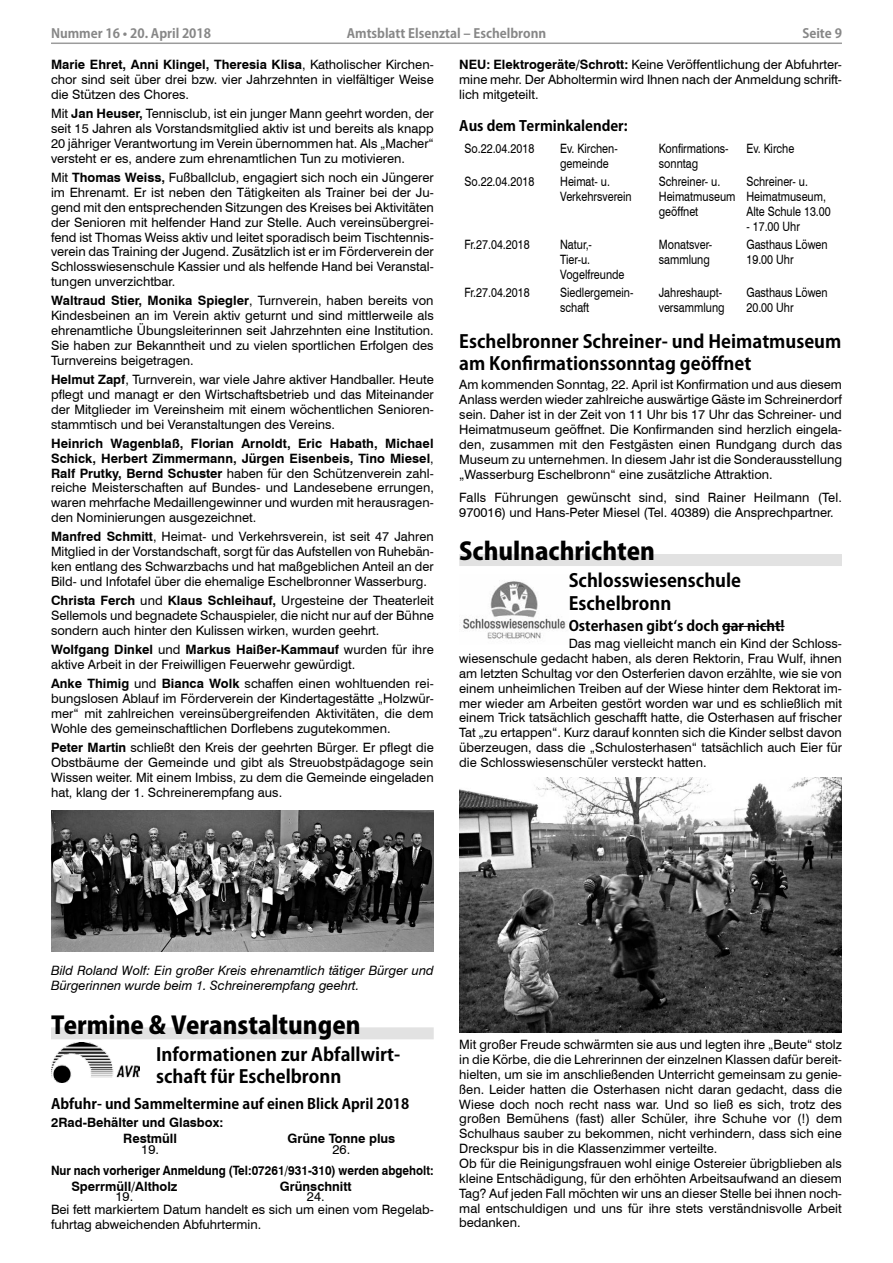
<style>
.page{position:relative;width:893px;height:1263px;background:#fff}
.page>*{position:absolute;margin:0;border:0;box-sizing:border-box;transform-origin:0 0}
.t1{font:800 24px "Koz Go Pro";color:#000}
.t2{font:700 18px/22.5px "Koz Go Pro";color:#000}
.t3{font:700 14.25px "Koz Go Pro";color:#000}
.t4{font:12.9px/14.9px "Swiss 721 BT";color:#000;text-align:justify}
.t5{font:12.9px/14.9px "Swiss 721 BT";color:#000;scale:.84 1}
.t6{font:italic 12.9px/14.9px "Swiss 721 BT";color:#000}
.t7{font:700 12.9px/15.9px "Swiss 721 BT";color:#000;scale:.9 1}
.t8{font:700 12.9px/15.9px "Swiss 721 BT";color:#000}
.t9{font:700 12.75px "Koz Go Pro";color:#878787}
.s1{font-weight:700}
</style>
<div class="page">
<hr style="left:51px;top:43px;width:791px;height:1px;background:#9c9c9c">
<div style="left:51px;top:1027px;width:383px;height:12px;background:#e2e2e2"></div>
<div style="left:459px;top:554px;width:383px;height:12px;background:#e2e2e2"></div>
<hr style="left:722px;top:626px;width:63px;height:1px;background:#000">
<img style="left:51px;top:811px;width:383px;height:140px">
<img style="left:51px;top:1042px;width:89px;height:40px">
<img style="left:463px;top:581px;width:104px;height:58px">
<img style="left:459px;top:778px;width:383px;height:254px">
<p class="t9" style="left:51px;top:25px;width:162px">Nummer 16 • 20. April 2018</p>
<p class="t9" style="left:347px;top:25px;width:201px">Amtsblatt Elsenztal – Eschelbronn</p>
<p class="t9" style="left:802px;top:25px;width:41px">Seite 9</p>
<p class="t4" style="left:51px;top:57px;width:384px"><span class="s1">Marie Ehret, Anni Klingel, Theresia Klisa</span>, Katholischer Kirchen&shy;chor sind seit über drei bzw. vier Jahrzehnten in vielfältiger Weise die Stützen des Chores.</p>
<p class="t4" style="left:51px;top:106px;width:384px">Mit <span class="s1">Jan Heuser,</span> Tennisclub, ist ein junger Mann geehrt worden, der seit 15 Jahren als Vorstandsmitglied aktiv ist und bereits als knapp 20 jähriger Verantwortung im Verein übernommen hat. Als „Macher“ versteht er es, andere zum ehrenamtlichen Tun zu motivieren.</p>
<p class="t4" style="left:51px;top:170px;width:384px">Mit <span class="s1">Thomas Weiss,</span> Fußballclub, engagiert sich noch ein Jüngerer im Ehrenamt. Er ist neben den Tätigkeiten als Trainer bei der Ju&shy;gend mit den entsprechenden Sitzungen des Kreises bei Aktivitäten der Senioren mit helfender Hand zur Stelle. Auch vereinsübergrei&shy;fend ist Thomas Weiss aktiv und leitet sporadisch beim Tischtennis&shy;verein das Training der Jugend. Zusätzlich ist er im Förderverein der Schlosswiesenschule Kassier und als helfende Hand bei Veranstal&shy;tungen unverzichtbar.</p>
<p class="t4" style="left:51px;top:293px;width:384px"><span class="s1">Waltraud Stier, Monika Spiegler</span>, Turnverein, haben bereits von Kindesbeinen an im Verein aktiv geturnt und sind mittlerweile als ehrenamtliche Übungsleiterinnen seit Jahrzehnten eine Institution.<br>Sie haben zur Bekanntheit und zu vielen sportlichen Erfolgen des Turnvereins beigetragen.</p>
<p class="t4" style="left:51px;top:371px;width:384px"><span class="s1">Helmut Zapf</span>, Turnverein, war viele Jahre aktiver Handballer. Heute pflegt und managt er den Wirtschaftsbetrieb und das Miteinander der Mitglieder im Vereinsheim mit einem wöchentlichen Senioren&shy;stammtisch und bei Veranstaltungen des Vereins.</p>
<p class="t4" style="left:51px;top:435px;width:384px"><span class="s1">Heinrich Wagenblaß, Florian Arnoldt, Eric Habath, Michael Schick, Herbert Zimmermann, Jürgen Eisenbeis, Tino Miesel</span>, <span class="s1">Ralf Prutky, Bernd Schuster</span> haben für den Schützenverein zahl&shy;reiche Meisterschaften auf Bundes- und Landesebene errungen, waren mehrfache Medaillengewinner und wurden mit herausragen&shy;den Nominierungen ausgezeichnet.</p>
<p class="t4" style="left:51px;top:529px;width:384px"><span class="s1">Manfred Schmitt</span>, Heimat- und Verkehrsverein, ist seit 47 Jahren Mitglied in der Vorstandschaft, sorgt für das Aufstellen von Ruhebän&shy;ken entlang des Schwarzbachs und hat maßgeblichen Anteil an der Bild- und Infotafel über die ehemalige Eschelbronner Wasserburg.</p>
<p class="t4" style="left:51px;top:593px;width:384px"><span class="s1">Christa Ferch</span> und <span class="s1">Klaus Schleihauf,</span> Urgesteine der Theaterleit Sellemols und begnadete Schauspieler, die nicht nur auf der Bühne sondern auch hinter den Kulissen wirken, wurden geehrt.</p>
<p class="t4" style="left:51px;top:641px;width:384px"><span class="s1">Wolfgang Dinkel</span> und <span class="s1">Markus Haißer-Kammauf</span> wurden für ihre aktive Arbeit in der Freiwilligen Feuerwehr gewürdigt.</p>
<p class="t4" style="left:51px;top:675px;width:384px"><span class="s1">Anke Thimig</span> und <span class="s1">Bianca Wolk</span> schaffen einen wohltuenden rei&shy;bungslosen Ablauf im Förderverein der Kindertagestätte „Holzwür&shy;mer“ mit zahlreichen vereinsübergreifenden Aktivitäten, die dem Wohle des gemeinschaftlichen Dorflebens zugutekommen.</p>
<p class="t4" style="left:51px;top:739px;width:384px"><span class="s1">Peter Martin</span> schließt den Kreis der geehrten Bürger. Er pflegt die Obstbäume der Gemeinde und gibt als Streuobstpädagoge sein Wissen weiter. Mit einem Imbiss, zu dem die Gemeinde eingeladen hat, klang der 1. Schreinerempfang aus.</p>
<p class="t4" style="left:459px;top:57px;width:384px"><span class="s1">NEU: Elektrogeräte/Schrott:</span> Keine Veröffentlichung der Abfuhrter&shy;mine mehr. Der Abholtermin wird Ihnen nach der Anmeldung schrift&shy;lich mitgeteilt.</p>
<p class="t3" style="left:459px;top:117px;width:170px">Aus dem Terminkalender:</p>
<p class="t5" style="left:464px;top:141px;width:85px">So.22.04.2018</p>
<p class="t5" style="left:560px;top:141px;width:70px">Ev. Kirchen&shy;gemeinde</p>
<p class="t5" style="left:659px;top:141px;width:85px">Konfirmations&shy;sonntag</p>
<p class="t5" style="left:746px;top:141px;width:59px">Ev. Kirche</p>
<p class="t5" style="left:464px;top:174px;width:85px">So.22.04.2018</p>
<p class="t5" style="left:560px;top:174px;width:87px">Heimat- u.<br>Verkehrsverein</p>
<p class="t5" style="left:659px;top:174px;width:93px">Schreiner- u.<br>Heimatmuseum geöffnet</p>
<p class="t5" style="left:746px;top:174px;width:102px">Schreiner- u.<br>Heimatmuseum,<br>Alte Schule 13.00</p>
<p class="t5" style="left:746px;top:218px;width:65px">- 17.00 Uhr</p>
<p class="t5" style="left:464px;top:237px;width:79px">Fr.27.04.2018</p>
<p class="t5" style="left:560px;top:237px;width:78px">Natur,-<br>Tier-u.<br>Vogelfreunde</p>
<p class="t5" style="left:659px;top:237px;width:65px">Monatsver&shy;sammlung</p>
<p class="t5" style="left:746px;top:237px;width:98px">Gasthaus Löwen<br>19.00 Uhr</p>
<p class="t5" style="left:464px;top:285px;width:79px">Fr.27.04.2018</p>
<p class="t5" style="left:560px;top:285px;width:89px">Siedlergemein&shy;schaft</p>
<p class="t5" style="left:659px;top:285px;width:80px">Jahreshaupt&shy;versammlung</p>
<p class="t5" style="left:746px;top:285px;width:98px">Gasthaus Löwen<br>20.00 Uhr</p>
<h2 class="t2" style="left:459px;top:331px;width:384px">Eschelbronner Schreiner- und Heimatmuseum am Konfirmationssonntag geöffnet</h2>
<p class="t4" style="left:459px;top:377px;width:384px">Am kommenden Sonntag, 22. April ist Konfirmation und aus diesem Anlass werden wieder zahlreiche auswärtige Gäste im Schreinerdorf sein. Daher ist in der Zeit von 11 Uhr bis 17 Uhr das Schreiner- und Heimatmuseum geöffnet. Die Konfirmanden sind herzlich eingela&shy;den, zusammen mit den Festgästen einen Rundgang durch das Museum zu unternehmen. In diesem Jahr ist die Sonderausstellung „Wasserburg Eschelbronn“ eine zusätzliche Attraktion.</p>
<p class="t4" style="left:459px;top:489px;width:384px">Falls Führungen gewünscht sind, sind Rainer Heilmann (Tel.<br>970016) und Hans-Peter Miesel (Tel. 40389) die Ansprechpartner.</p>
<h1 class="t1" style="left:459px;top:536px;width:197px">Schulnachrichten</h1>
<h2 class="t2" style="left:569px;top:570px;width:174px">Schlosswiesenschule<br>Eschelbronn</h2>
<p class="t3" style="left:569px;top:617px;width:217px">Osterhasen gibt‘s doch gar nicht!</p>
<p class="t4" style="left:459px;top:636px;width:384px;text-indent:109px">Das mag vielleicht manch ein Kind der Schloss&shy;wiesenschule gedacht haben, als deren Rektorin, Frau Wulf, ihnen am letzten Schultag vor den Osterferien davon erzählte, wie sie von einem unheimlichen Treiben auf der Wiese hinter dem Rektorat im&shy;mer wieder am Arbeiten gestört worden war und es schließlich mit einem Trick tatsächlich geschafft hatte, die Osterhasen auf frischer Tat „zu ertappen“. Kurz darauf konnten sich die Kinder selbst davon überzeugen, dass die „Schulosterhasen“ tatsächlich auch Eier für die Schlosswiesenschüler versteckt hatten.</p>
<p class="t6" style="left:51px;top:963px;width:384px">Bild Roland Wolf: Ein großer Kreis ehrenamtlich tätiger Bürger und<br>Bürgerinnen wurde beim 1. Schreinerempfang geehrt.</p>
<h1 class="t1" style="left:51px;top:1009px;width:311px">Termine &amp; Veranstaltungen</h1>
<h2 class="t2" style="left:156px;top:1044px;width:245px">Informationen zur Abfallwirt&shy;schaft für Eschelbronn</h2>
<p class="t3" style="left:51px;top:1094px;width:360px">Abfuhr- und Sammeltermine auf einen Blick April 2018</p>
<p class="t8" style="left:123px;top:1114px;width:102px;text-indent:-72px">2Rad-Behälter und Glasbox:<br>Restmüll</p>
<p class="t8" style="left:287px;top:1130px;width:109px">Grüne Tonne plus</p>
<p class="t4" style="left:141px;top:1141px;width:19px">19.</p>
<p class="t4" style="left:333px;top:1141px;width:19px">26.</p>
<p class="t7" style="left:71px;top:1162px;width:404px;text-indent:-20px">Nur nach vorheriger Anmeldung (Tel:07261/931-310) werden abgeholt:<br>Sperrmüll/Altholz</p>
<p class="t8" style="left:280px;top:1178px;width:73px">Grünschnitt</p>
<p class="t4" style="left:51px;top:1189px;width:384px;line-height:13.2px;text-indent:256px">24.<br>Bei fett markiertem Datum handelt es sich um einen vom Regelab-</p>
<p class="t4" style="left:51px;top:1216px;width:212px">fuhrtag abweichenden Abfuhrtermin.</p>
<p class="t4" style="left:116px;top:1188px;width:19px">19.</p>
<p class="t4" style="left:459px;top:1036px;width:384px;text-align:left">Mit großer Freude schwärmten sie aus und legten ihre „Beute“ stolz in die Körbe, die die Lehrerinnen der einzelnen Klassen dafür bereit&shy;hielten, um sie im anschließenden Unterricht gemeinsam zu genie&shy;ßen. Leider hatten die Osterhasen nicht daran gedacht, dass die Wiese doch noch recht nass war. Und so ließ es sich, trotz des großen Bemühens (fast) aller Schüler, ihre Schuhe vor (!) dem Schulhaus sauber zu bekommen, nicht verhindern, dass sich eine Dreckspur bis in die Klassenzimmer verteilte.<br>Ob für die Reinigungsfrauen wohl einige Ostereier übrigblieben als kleine Entschädigung, für den erhöhten Arbeitsaufwand an diesem Tag? Auf jeden Fall möchten wir uns an dieser Stelle bei ihnen noch&shy;mal entschuldigen und uns für ihre stets verständnisvolle Arbeit bedanken.</p>
</div>
